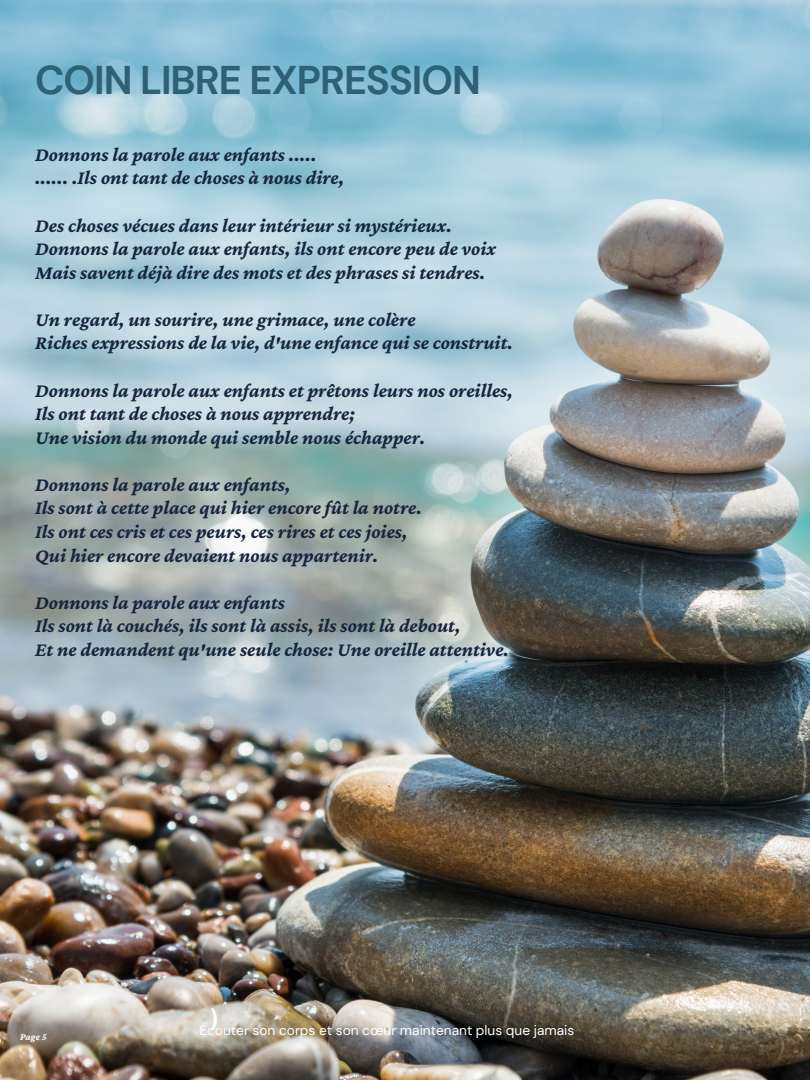
<style>
.page{position:relative;width:810px;height:1080px;background:#fff}
.page>*{position:absolute;margin:0;border:0;box-sizing:border-box;transform-origin:0 0}
.t1{font:700 40px "DM Sans";letter-spacing:-.025em;color:#2e6173}
.t2{font:italic 700 20px/23.6px "Crimson Pro";color:#15253d}
.t3{font:700 19.56px "League Spartan";color:#fff}
.t4{font:13.69px "DM Sans";color:#fff}
.t5{font:italic 700 10px "Crimson Pro";color:#fff}
</style>
<div class="page">
<img style="left:0;top:0;width:810px;height:1080px">
<h1 class="t1" style="left:35px;top:55px;width:447px">COIN LIBRE EXPRESSION</h1>
<p class="t2" style="left:35px;top:142px;width:311px">Donnons la parole aux enfants ..... ...... .Ils ont tant de choses à nous dire,</p>
<p class="t2" style="left:35px;top:213px;width:463px">Des choses vécues dans leur intérieur si mystérieux.<br>Donnons la parole aux enfants, ils ont encore peu de voix<br>Mais savent déjà dire des mots et des phrases si tendres.</p>
<p class="t2" style="left:35px;top:307px;width:479px">Un regard, un sourire, une grimace, une colère<br>Riches expressions de la vie, d'une enfance qui se construit.</p>
<p class="t2" style="left:35px;top:378px;width:479px">Donnons la parole aux enfants et prêtons leurs nos oreilles,<br>Ils ont tant de choses à nous apprendre;<br>Une vision du monde qui semble nous échapper.</p>
<p class="t2" style="left:35px;top:472px;width:388px">Donnons la parole aux enfants,<br>Ils sont à cette place qui hier encore fût la notre.<br>Ils ont ces cris et ces peurs, ces rires et ces joies, Qui hier encore devaient nous appartenir.</p>
<p class="t2" style="left:35px;top:590px;width:476px">Donnons la parole aux enfants<br>Ils sont là couchés, ils sont là assis, ils sont là debout,<br>Et ne demandent qu'une seule chose: Une oreille attentive.</p>
<p class="t5" style="left:20px;top:1031px;width:28px">Page 5</p>
<p class="t3" style="left:210px;top:1007px;width:9px">)</p>
<p class="t4" style="left:199px;top:1022px;width:376px">Écouter son corps et son cœur maintenant plus que jamais</p>
</div>
